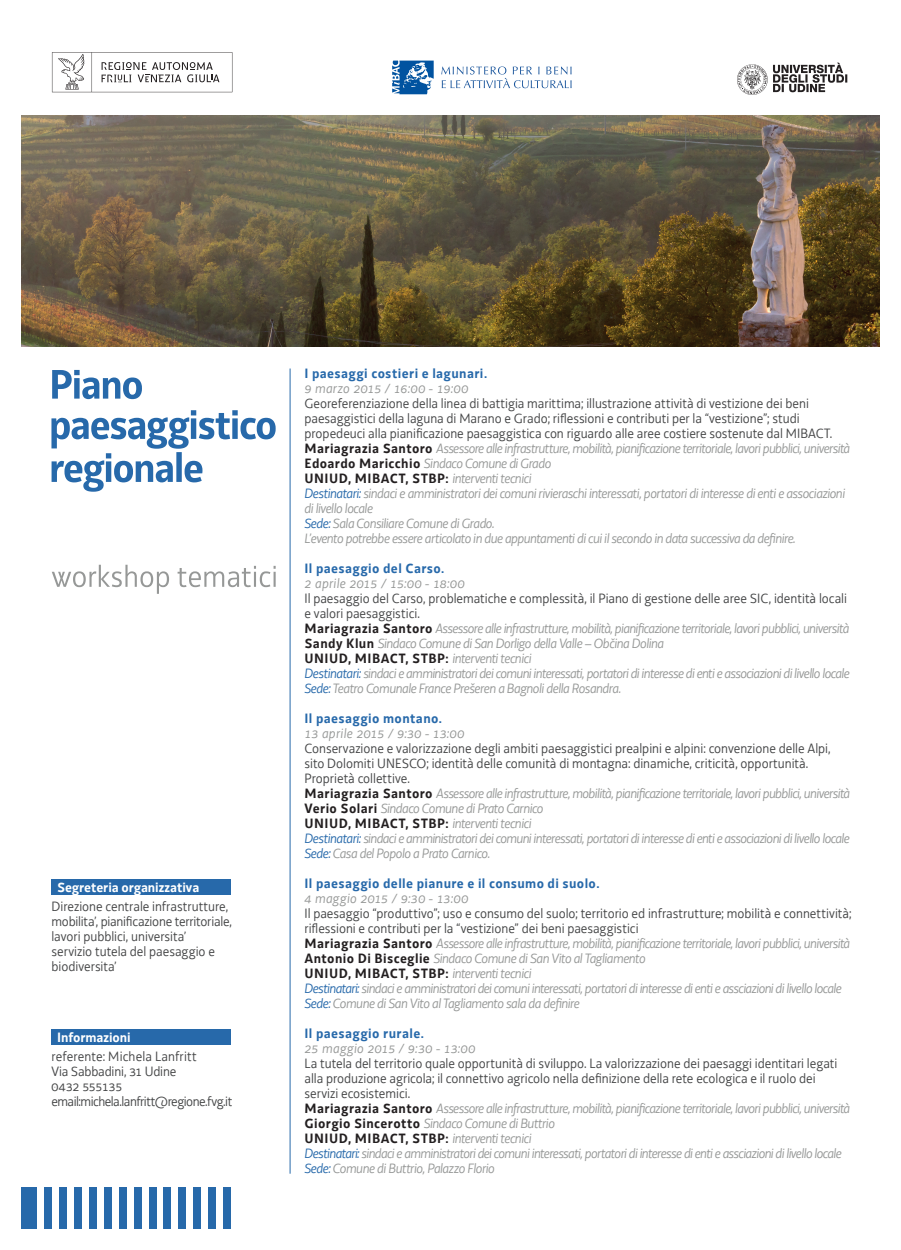
<style>
.page{position:relative;width:901px;height:1250px;background:#fff}
.page>*{position:absolute;margin:0;border:0;box-sizing:border-box;transform-origin:0 0}
.t1{font:italic 14px/15px "Decima WE";letter-spacing:-.035em;color:#969897}
.t2{font:14px/15px "Decima WE";letter-spacing:-.005em;color:#454647}
.t3{font:700 14px "Decima WE";letter-spacing:.025em;color:#2769aa}
.t4{font:italic 14px "Decima WE";letter-spacing:.025em;color:#969897}
.t5{font:700 14px "Decima WE";letter-spacing:-.005em;color:#fff}
.t6{font:italic 14px "Decima WE";letter-spacing:.02em;color:#969897}
.s1{font-style:normal;color:#454647}
.s2{font-weight:700;font-style:normal;color:#231f20}
.s3{color:#2769aa}
</style>
<div class="page">
<svg style="left:52px;top:52px;width:180px;height:40px"></svg>
<img style="left:737px;top:62px;width:111px;height:33px">
<svg style="left:441px;top:66px;width:131px;height:22px"></svg>
<svg style="left:392px;top:61px;width:42px;height:33px"></svg>
<img style="left:21px;top:115px;width:859px;height:232px">
<svg style="left:51px;top:410px;width:225px;height:82px"></svg>
<svg style="left:52px;top:370px;width:90px;height:29px"></svg>
<svg style="left:52px;top:565px;width:224px;height:29px"></svg>
<div style="left:179px;top:1187px;width:7px;height:42px;background:#2769aa"></div>
<div style="left:164px;top:1187px;width:7px;height:42px;background:#2769aa"></div>
<div style="left:149px;top:1187px;width:7px;height:42px;background:#2769aa"></div>
<div style="left:134px;top:1187px;width:7px;height:42px;background:#2769aa"></div>
<div style="left:119px;top:1187px;width:7px;height:42px;background:#2769aa"></div>
<div style="left:104px;top:1187px;width:8px;height:42px;background:#2769aa"></div>
<div style="left:89px;top:1187px;width:8px;height:42px;background:#2769aa"></div>
<div style="left:74px;top:1187px;width:8px;height:42px;background:#2769aa"></div>
<div style="left:59px;top:1187px;width:8px;height:42px;background:#2769aa"></div>
<div style="left:44px;top:1187px;width:8px;height:42px;background:#2769aa"></div>
<div style="left:21px;top:1187px;width:16px;height:42px;background:#2769aa"></div>
<div style="left:223px;top:1187px;width:8px;height:42px;background:#2769aa"></div>
<div style="left:208px;top:1187px;width:8px;height:42px;background:#2769aa"></div>
<div style="left:193px;top:1187px;width:8px;height:42px;background:#2769aa"></div>
<div style="left:51px;top:878px;width:180px;height:16px;background:#2769aa"></div>
<div style="left:51px;top:1028px;width:180px;height:16px;background:#2769aa"></div>
<hr style="left:290px;top:368px;width:1px;height:805px;background:#2769aa">
<p class="t5" style="left:57px;top:878px;width:144px">Segreteria organizzativa</p>
<p class="t2" style="left:51px;top:899px;width:182px">Direzione centrale infrastrutture, mobilita’, pianificazione territoriale, lavori pubblici, universita’<br>servizio tutela del paesaggio e biodiversita’</p>
<p class="t5" style="left:57px;top:1028px;width:75px">Informazioni</p>
<p class="t2" style="left:51px;top:1049px;width:182px">referente: Michela Lanfritt<br>Via Sabbadini, 31 Udine<br>0432 555135 email:michela.lanfritt@regione.fvg.it</p>
<p class="t3" style="left:304px;top:365px;width:184px">I paesaggi costieri e lagunari.</p>
<p class="t6" style="left:304px;top:380px;width:165px">9 marzo 2015 / 16:00 - 19:00</p>
<p class="t1" style="left:304px;top:396px;width:547px"><span class="s1">Georeferenziazione della linea di battigia marittima; illustrazione attività di vestizione dei beni paesaggistici della laguna di Marano e Grado; riflessioni e contributi per la “vestizione”; studi propedeuci alla pianificazione paesaggistica con riguardo alle aree costiere sostenute dal MIBACT.<br></span><span class="s2">Mariagrazia Santoro</span> Assessore alle infrastrutture, mobilità, pianificazione territoriale, lavori pubblici, università <span class="s2">Edoardo Maricchio</span> Sindaco Comune di Grado<br><span class="s2">UNIUD, MIBACT, STBP:</span> interventi tecnici<br><span class="s3">Destinatari:</span> sindaci e amministratori dei comuni rivieraschi interessati, portatori di interesse di enti e associazioni di livello locale<br><span class="s3">Sede:</span> Sala Consiliare Comune di Grado.<br>L’evento potrebbe essere articolato in due appuntamenti di cui il secondo in data successiva da definire.</p>
<p class="t3" style="left:304px;top:560px;width:141px">Il paesaggio del Carso.</p>
<p class="t4" style="left:304px;top:575px;width:162px">2 aprile 2015 / 15:00 - 18:00</p>
<p class="t1" style="left:304px;top:591px;width:547px"><span class="s1">Il paesaggio del Carso, problematiche e complessità, il Piano di gestione delle aree SIC, identità locali e valori paesaggistici.<br></span><span class="s2">Mariagrazia Santoro</span> Assessore alle infrastrutture, mobilità, pianificazione territoriale, lavori pubblici, università <span class="s2">Sandy Klun</span> Sindaco Comune di San Dorligo della Valle – Občina Dolina<br><span class="s2">UNIUD, MIBACT, STBP:</span> interventi tecnici<br><span class="s3">Destinatari:</span> sindaci e amministratori dei comuni interessati, portatori di interesse di enti e associazioni di livello locale <span class="s3">Sede:</span> Teatro Comunale France Prešeren a Bagnoli della Rosandra.</p>
<p class="t3" style="left:304px;top:710px;width:139px">Il paesaggio montano.</p>
<p class="t4" style="left:304px;top:725px;width:162px">13 aprile 2015 / 9:30 - 13:00</p>
<p class="t1" style="left:304px;top:741px;width:547px"><span class="s1">Conservazione e valorizzazione degli ambiti paesaggistici prealpini e alpini: convenzione delle Alpi, sito Dolomiti UNESCO; identità delle comunità di montagna: dinamiche, criticità, opportunità.<br>Proprietà collettive.<br></span><span class="s2">Mariagrazia Santoro</span> Assessore alle infrastrutture, mobilità, pianificazione territoriale, lavori pubblici, università <span class="s2">Verio Solari</span> Sindaco Comune di Prato Carnico<br><span class="s2">UNIUD, MIBACT, STBP:</span> interventi tecnici<br><span class="s3">Destinatari:</span> sindaci e amministratori dei comuni interessati, portatori di interesse di enti e associazioni di livello locale <span class="s3">Sede:</span> Casa del Popolo a Prato Carnico.</p>
<p class="t3" style="left:304px;top:875px;width:297px">Il paesaggio delle pianure e il consumo di suolo.</p>
<p class="t4" style="left:304px;top:890px;width:165px">4 maggio 2015 / 9:30 - 13:00</p>
<p class="t1" style="left:304px;top:906px;width:549px"><span class="s1">Il paesaggio “produttivo”; uso e consumo del suolo; territorio ed infrastrutture; mobilità e connettività; riflessioni e contributi per la “vestizione” dei beni paesaggistici<br></span><span class="s2">Mariagrazia Santoro</span> Assessore alle infrastrutture, mobilità, pianificazione territoriale, lavori pubblici, università <span class="s2">Antonio Di Bisceglie</span> Sindaco Comune di San Vito al Tagliamento<br><span class="s2">UNIUD, MIBACT, STBP:</span> interventi tecnici<br><span class="s3">Destinatari:</span> sindaci e amministratori dei comuni interessati, portatori di interesse di enti e assciazioni di livello locale <span class="s3">Sede:</span> Comune di San Vito al Tagliamento sala da definire</p>
<p class="t3" style="left:304px;top:1025px;width:121px">Il paesaggio rurale.</p>
<p class="t4" style="left:304px;top:1040px;width:173px">25 maggio 2015 / 9:30 - 13:00</p>
<p class="t1" style="left:304px;top:1056px;width:547px"><span class="s1">La tutela del territorio quale opportunità di sviluppo. La valorizzazione dei paesaggi identitari legati alla produzione agricola; il connettivo agricolo nella definizione della rete ecologica e il ruolo dei servizi ecosistemici.<br></span><span class="s2">Mariagrazia Santoro</span> Assessore alle infrastrutture, mobilità, pianificazione territoriale, lavori pubblici, università <span class="s2">Giorgio Sincerotto</span> Sindaco Comune di Buttrio<br><span class="s2">UNIUD, MIBACT, STBP:</span> interventi tecnici<br><span class="s3">Destinatari:</span> sindaci e amministratori dei comuni interessati, portatori di interesse di enti e assciazioni di livello locale <span class="s3">Sede:</span> Comune di Buttrio, Palazzo Florio</p>
</div>
